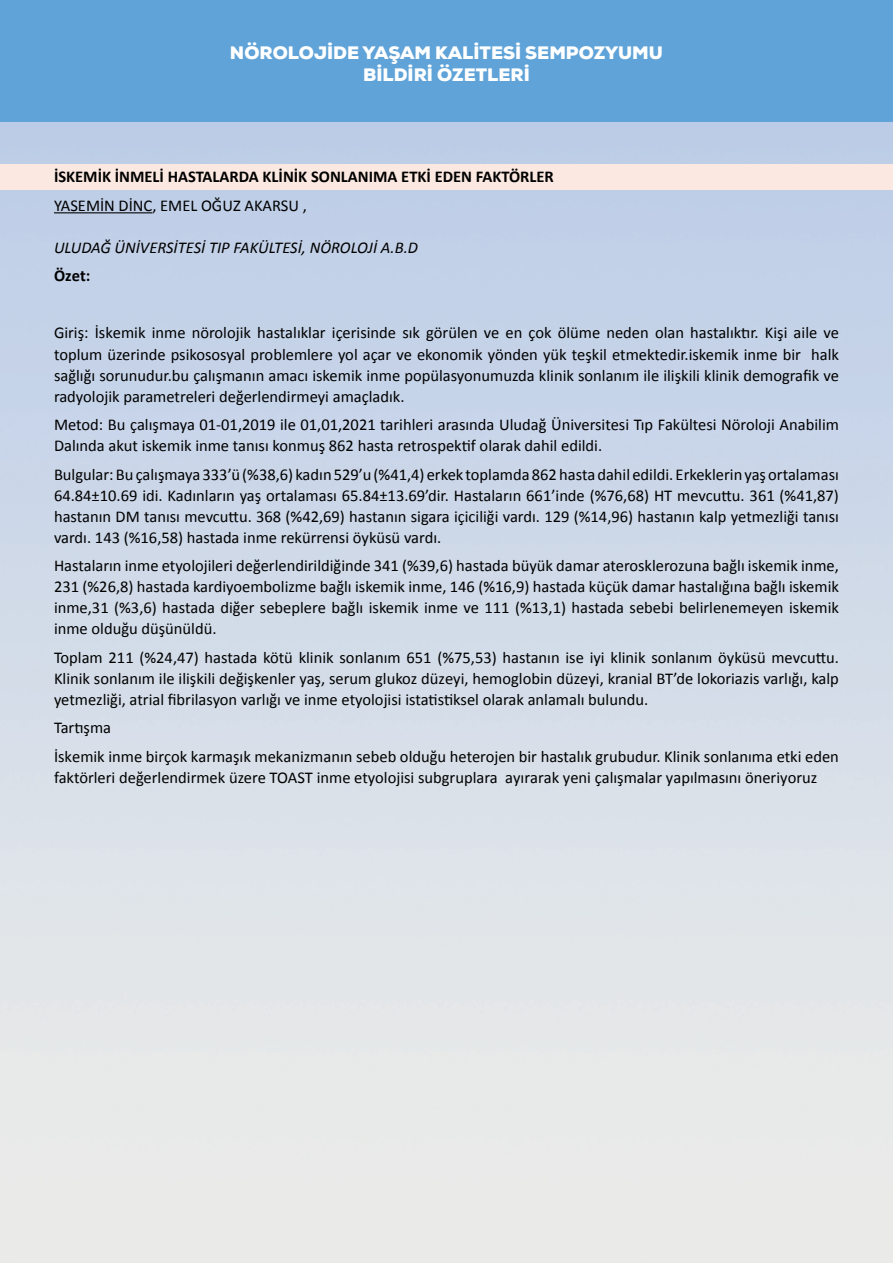
<style>
.page{position:relative;width:893px;height:1263px;background:#fff}
.page>*{position:absolute;margin:0;border:0;box-sizing:border-box;transform-origin:0 0}
.t1{font:900 18px/21.6px "Nexa";color:#fff;text-align:center}
.t2{font:16.5px/21px "Calibri";color:#000;text-align:justify}
.t3{font:700 16.5px "Calibri";color:#000}
.t4{font:italic 16.5px "Calibri";color:#000}
</style>
<div class="page">
<img style="left:0;top:121px;width:893px;height:1142px">
<div style="left:0;top:0;width:893px;height:121px;background:#5fa3d8"></div>
<div style="left:0;top:164px;width:893px;height:25px;background:#fbe8e0"></div>
<hr style="left:54px;top:212px;width:98px;height:1px;background:#000">
<p class="t1" style="left:230px;top:42px;width:435px">NÖROLOJİDE YAŞAM KALİTESİ SEMPOZYUMU<br>BİLDİRİ ÖZETLERİ</p>
<p class="t3" style="left:54px;top:166px;width:501px">İSKEMİK İNMELİ HASTALARDA KLİNİK SONLANIMA ETKİ EDEN FAKTÖRLER</p>
<p class="t2" style="left:54px;top:195px;width:254px">YASEMİN DİNC, EMEL OĞUZ AKARSU ,</p>
<p class="t4" style="left:54px;top:236px;width:365px">ULUDAĞ ÜNİVERSİTESİ TIP FAKÜLTESİ, NÖROLOJİ A.B.D</p>
<p class="t3" style="left:54px;top:265px;width:38px">Özet:</p>
<p class="t2" style="left:54px;top:323px;width:786px">Giriş: İskemik inme nörolojik hastalıklar içerisinde sık görülen ve en çok ölüme neden olan hastalıktır. Kişi aile ve toplum üzerinde psikososyal problemlere yol açar ve ekonomik yönden yük teşkil etmektedir.iskemik inme bir halk sağlığı sorunudur.bu çalışmanın amacı iskemik inme popülasyonumuzda klinik sonlanım ile ilişkili klinik demografik ve radyolojik parametreleri değerlendirmeyi amaçladık.</p>
<p class="t2" style="left:54px;top:414px;width:786px">Metod: Bu çalışmaya 01-01,2019 ile 01,01,2021 tarihleri arasında Uludağ Üniversitesi Tıp Fakültesi Nöroloji Anabilim<br>Dalında akut iskemik inme tanısı konmuş 862 hasta retrospektif olarak dahil edildi.</p>
<p class="t2" style="left:54px;top:464px;width:786px">Bulgular: Bu çalışmaya 333’ü (%38,6) kadın 529’u (%41,4) erkek toplamda 862 hasta dahil edildi. Erkeklerin yaş ortalaması 64.84±10.69 idi. Kadınların yaş ortalaması 65.84±13.69’dir. Hastaların 661’inde (%76,68) HT mevcuttu. 361 (%41,87) hastanın DM tanısı mevcuttu. 368 (%42,69) hastanın sigara içiciliği vardı. 129 (%14,96) hastanın kalp yetmezliği tanısı vardı. 143 (%16,58) hastada inme rekürrensi öyküsü vardı.</p>
<p class="t2" style="left:54px;top:555px;width:786px">Hastaların inme etyolojileri değerlendirildiğinde 341 (%39,6) hastada büyük damar aterosklerozuna bağlı iskemik inme, 231 (%26,8) hastada kardiyoembolizme bağlı iskemik inme, 146 (%16,9) hastada küçük damar hastalığına bağlı iskemik inme,31 (%3,6) hastada diğer sebeplere bağlı iskemik inme ve 111 (%13,1) hastada sebebi belirlenemeyen iskemik inme olduğu düşünüldü.</p>
<p class="t2" style="left:54px;top:647px;width:786px">Toplam 211 (%24,47) hastada kötü klinik sonlanım 651 (%75,53) hastanın ise iyi klinik sonlanım öyküsü mevcuttu.<br>Klinik sonlanım ile ilişkili değişkenler yaş, serum glukoz düzeyi, hemoglobin düzeyi, kranial BT’de lokoriazis varlığı, kalp yetmezliği, atrial fibrilasyon varlığı ve inme etyolojisi istatistiksel olarak anlamalı bulundu.</p>
<p class="t2" style="left:54px;top:717px;width:59px">Tartışma</p>
<p class="t2" style="left:54px;top:746px;width:786px">İskemik inme birçok karmaşık mekanizmanın sebeb olduğu heterojen bir hastalık grubudur. Klinik sonlanıma etki eden faktörleri değerlendirmek üzere TOAST inme etyolojisi subgruplara ayırarak yeni çalışmalar yapılmasını öneriyoruz</p>
</div>
